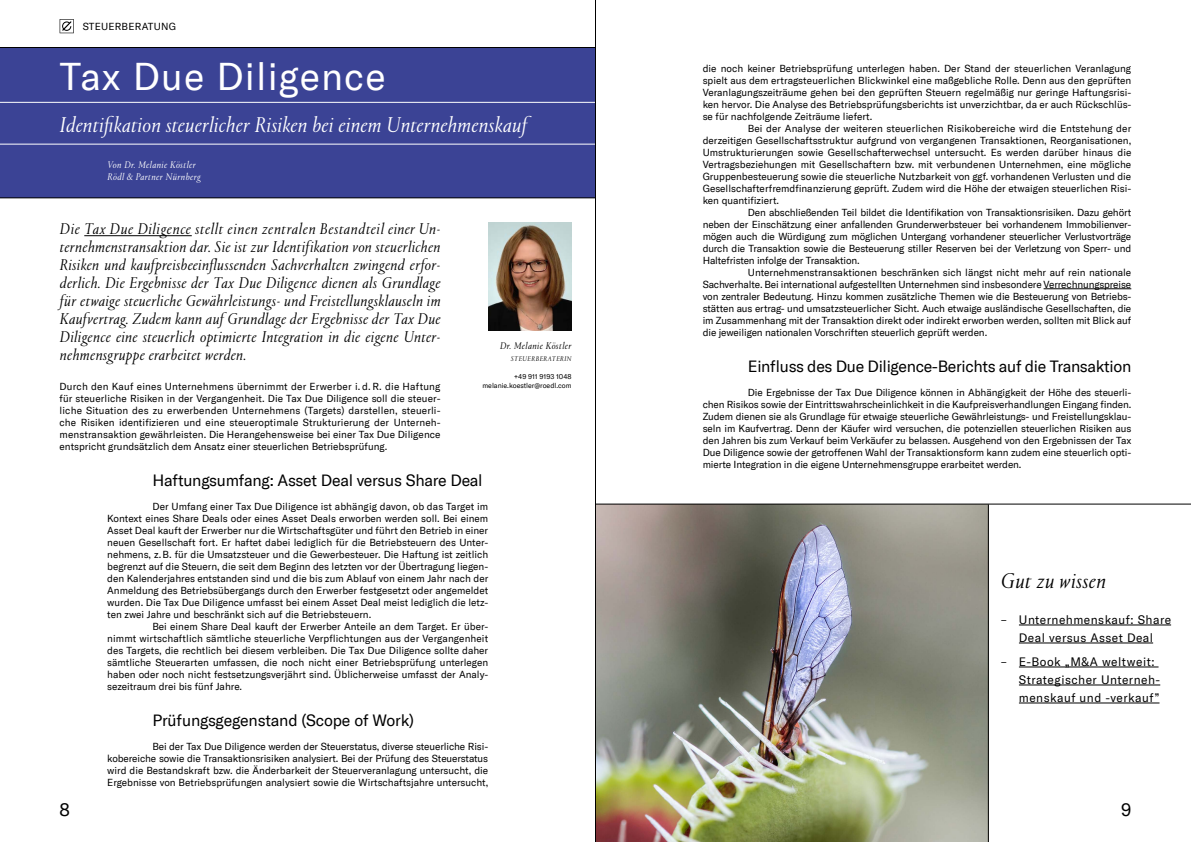
<style>
.page{position:relative;width:1191px;height:842px;background:#fff}
.page>*{position:absolute;margin:0;border:0;box-sizing:border-box;transform-origin:0 0}
.HL1_50pt{font:38px "GT America";letter-spacing:.03em;color:#fff}
.Copy_10pt_Einzug{font:italic 300 22px "Portrait TT";letter-spacing:.01em;color:#fff}
.HL2_Copy_Intro_20pt{font:italic 300 22px "Portrait TT";letter-spacing:.02em;color:#000}
.t1{font:18px "GT America";color:#000}
.HL2_Copy_Intro_20pt-2{font:italic 300 16px/18px "Portrait TT";letter-spacing:.02em;color:#000;text-align:justify}
.Copy_10pt_Einzug-2{font:16px "GT America";letter-spacing:-.02em;color:#000}
.t2{font:12px/18px "GT America";letter-spacing:.04em;color:#000;text-align:center}
.Copy_10pt_Einzug-3{font:10px/12px "GT America";color:#000;text-align:justify}
.Copy_10pt_Einzug-4{font:italic 300 10px/12px "Portrait TT";letter-spacing:.04em;color:#fff}
.Copy_10pt_Einzug-5{font:italic 300 10px "Portrait TT";letter-spacing:.04em;color:#000}
.Copy_10pt_Einzug-6{font:10px "GT America";letter-spacing:.02em;color:#000}
.Marginal-Copy_7pt_Ei{font:7px "GT America";color:#000}
.Marginal-Copy_7pt_Ei-2{font:italic 300 7px "Portrait TT";letter-spacing:.08em;color:#000}
</style>
<div class="page">
<img style="left:596px;top:505px;width:391px;height:337px">
<hr style="left:84px;top:235px;width:108px;height:1px;background:#000">
<hr style="left:1019px;top:625px;width:152px;height:1px;background:#000">
<hr style="left:1019px;top:643px;width:134px;height:1px;background:#000">
<hr style="left:1019px;top:667px;width:139px;height:1px;background:#000">
<hr style="left:1019px;top:685px;width:141px;height:1px;background:#000">
<hr style="left:1019px;top:703px;width:140px;height:1px;background:#000">
<div style="left:0;top:47px;width:595px;height:150px;background:#3b4395"></div>
<hr style="left:1043px;top:289px;width:88px;height:1px;background:#000">
<hr style="left:987px;top:505px;width:1px;height:337px;background:#000">
<hr style="left:0;top:47px;width:595px;height:1px;background:#000">
<hr style="left:0;top:197px;width:596px;height:1px;background:#000">
<hr style="left:0;top:102px;width:595px;height:1px;background:#fff">
<hr style="left:0;top:144px;width:595px;height:1px;background:#fff">
<hr style="left:595px;top:0;width:1px;height:842px;background:#000">
<hr style="left:595px;top:504px;width:596px;height:1px;background:#000">
<img style="left:488px;top:222px;width:83px;height:108px">
<svg style="left:60px;top:19px;width:14px;height:14px"></svg>
<p class="Copy_10pt_Einzug-6" style="left:83px;top:21px;width:94px">STEUERBERATUNG</p>
<p class="HL1_50pt" style="left:60px;top:54px;width:327px">Tax Due Diligence</p>
<p class="Copy_10pt_Einzug" style="left:60px;top:110px;width:469px">Identifikation steuerlicher Risiken bei einem Unternehmenskauf</p>
<p class="Copy_10pt_Einzug-4" style="left:108px;top:159px;width:95px">Von Dr. Melanie Köstler<br>Rödl &amp; Partner Nürnberg</p>
<p class="HL2_Copy_Intro_20pt-2" style="left:60px;top:219px;width:382px">Die Tax Due Diligence stellt einen zentralen Bestandteil einer Un&shy;ternehmenstransaktion dar. Sie ist zur Identifikation von steuerlichen Risiken und kaufpreisbeeinflussenden Sachverhalten zwingend erfor&shy;derlich. Die Ergebnisse der Tax Due Diligence dienen als Grundlage für etwaige steuerliche Gewährleistungs- und Freistellungsklauseln im Kaufvertrag. Zudem kann auf Grundlage der Ergebnisse der Tax Due Diligence eine steuerlich optimierte Integration in die eigene Unter&shy;nehmensgruppe erarbeitet werden.</p>
<p class="Copy_10pt_Einzug-5" style="left:500px;top:339px;width:73px">Dr. Melanie Köstler</p>
<p class="Marginal-Copy_7pt_Ei-2" style="left:511px;top:354px;width:62px">STEUERBERATERIN</p>
<p class="Marginal-Copy_7pt_Ei" style="left:514px;top:373px;width:59px">+49 911 9193 1048</p>
<p class="Marginal-Copy_7pt_Ei" style="left:482px;top:382px;width:91px">melanie.koestler@roedl.com</p>
<p class="Copy_10pt_Einzug-3" style="left:60px;top:380px;width:382px">Durch den Kauf eines Unternehmens übernimmt der Erwerber i. d. R. die Haftung für steuerliche Risiken in der Vergangenheit. Die Tax Due Diligence soll die steuer&shy;liche Situation des zu erwerbenden Unternehmens (Targets) darstellen, steuerli&shy;che Risiken identifizieren und eine steueroptimale Strukturierung der Unterneh&shy;menstransaktion gewährleisten. Die Herangehensweise bei einer Tax Due Diligence entspricht grundsätzlich dem Ansatz einer steuerlichen Betriebsprüfung.</p>
<p class="Copy_10pt_Einzug-2" style="left:152px;top:471px;width:332px">Haftungsumfang: Asset Deal versus Share Deal</p>
<p class="Copy_10pt_Einzug-3" style="left:107px;top:500px;width:382px;text-indent:45px">Der Umfang einer Tax Due Diligence ist abhängig davon, ob das Target im Kontext eines Share Deals oder eines Asset Deals erworben werden soll. Bei einem Asset Deal kauft der Erwerber nur die Wirtschaftsgüter und führt den Betrieb in einer neuen Gesellschaft fort. Er haftet dabei lediglich für die Betriebsteuern des Unter&shy;nehmens, z. B. für die Umsatzsteuer und die Gewerbesteuer. Die Haftung ist zeitlich begrenzt auf die Steuern, die seit dem Beginn des letzten vor der Übertragung liegen&shy;den Kalenderjahres entstanden sind und die bis zum Ablauf von einem Jahr nach der Anmeldung des Betriebsübergangs durch den Erwerber festgesetzt oder angemeldet wurden. Die Tax Due Diligence umfasst bei einem Asset Deal meist lediglich die letz&shy;ten zwei Jahre und beschränkt sich auf die Betriebsteuern.</p>
<p class="Copy_10pt_Einzug-3" style="left:107px;top:620px;width:382px;text-indent:45px">Bei einem Share Deal kauft der Erwerber Anteile an dem Target. Er über&shy;nimmt wirtschaftlich sämtliche steuerliche Verpflichtungen aus der Vergangenheit des Targets, die rechtlich bei diesem verbleiben. Die Tax Due Diligence sollte daher sämtliche Steuerarten umfassen, die noch nicht einer Betriebsprüfung unterlegen haben oder noch nicht festsetzungsverjährt sind. Üblicherweise umfasst der Analy&shy;sezeitraum drei bis fünf Jahre.</p>
<p class="Copy_10pt_Einzug-2" style="left:152px;top:711px;width:263px">Prüfungsgegenstand (Scope of Work)</p>
<p class="Copy_10pt_Einzug-3" style="left:107px;top:740px;width:382px;text-indent:45px">Bei der Tax Due Diligence werden der Steuerstatus, diverse steuerliche Risi&shy;kobereiche sowie die Transaktionsrisiken analysiert. Bei der Prüfung des Steuerstatus wird die Bestandskraft bzw. die Änderbarkeit der Steuerveranlagung untersucht, die Ergebnisse von Betriebsprüfungen analysiert sowie die Wirtschaftsjahre untersucht,</p>
<p class="Copy_10pt_Einzug-3" style="left:702px;top:62px;width:430px">die noch keiner Betriebsprüfung unterlegen haben. Der Stand der steuerlichen Veranlagung spielt aus dem ertragsteuerlichen Blickwinkel eine maßgebliche Rolle. Denn aus den geprüften Veranlagungszeiträume gehen bei den geprüften Steuern regelmäßig nur geringe Haftungsrisi&shy;ken hervor. Die Analyse des Betriebsprüfungsberichts ist unverzichtbar, da er auch Rückschlüs&shy;se für nachfolgende Zeiträume liefert.</p>
<p class="Copy_10pt_Einzug-3" style="left:702px;top:122px;width:430px;text-indent:45px">Bei der Analyse der weiteren steuerlichen Risikobereiche wird die Entstehung der derzeitigen Gesellschaftsstruktur aufgrund von vergangenen Transaktionen, Reorganisationen, Umstrukturierungen sowie Gesellschafterwechsel untersucht. Es werden darüber hinaus die Vertragsbeziehungen mit Gesellschaftern bzw. mit verbundenen Unternehmen, eine mögliche Gruppenbesteuerung sowie die steuerliche Nutzbarkeit von ggf. vorhandenen Verlusten und die Gesellschafterfremdfinanzierung geprüft. Zudem wird die Höhe der etwaigen steuerlichen Risi&shy;ken quantifiziert.</p>
<p class="Copy_10pt_Einzug-3" style="left:702px;top:206px;width:430px;text-indent:45px">Den abschließenden Teil bildet die Identifikation von Transaktionsrisiken. Dazu gehört neben der Einschätzung einer anfallenden Grunderwerbsteuer bei vorhandenem Immobilienver&shy;mögen auch die Würdigung zum möglichen Untergang vorhandener steuerlicher Verlustvorträge durch die Transaktion sowie die Besteuerung stiller Reserven bei der Verletzung von Sperr- und Haltefristen infolge der Transaktion.</p>
<p class="Copy_10pt_Einzug-3" style="left:702px;top:266px;width:430px;text-indent:45px">Unternehmenstransaktionen beschränken sich längst nicht mehr auf rein nationale Sachverhalte. Bei international aufgestellten Unternehmen sind insbesondere Verrechnungspreise von zentraler Bedeutung. Hinzu kommen zusätzliche Themen wie die Besteuerung von Betriebs&shy;stätten aus ertrag- und umsatzsteuerlicher Sicht. Auch etwaige ausländische Gesellschaften, die im Zusammenhang mit der Transaktion direkt oder indirekt erworben werden, sollten mit Blick auf die jeweiligen nationalen Vorschriften steuerlich geprüft werden.</p>
<p class="Copy_10pt_Einzug-2" style="left:748px;top:357px;width:385px">Einfluss des Due Diligence-Berichts auf die Transaktion</p>
<p class="Copy_10pt_Einzug-3" style="left:702px;top:386px;width:430px;text-indent:45px">Die Ergebnisse der Tax Due Diligence können in Abhängigkeit der Höhe des steuerli&shy;chen Risikos sowie der Eintrittswahrscheinlichkeit in die Kaufpreisverhandlungen Eingang finden.<br>Zudem dienen sie als Grundlage für etwaige steuerliche Gewährleistungs- und Freistellungsklau&shy;seln im Kaufvertrag. Denn der Käufer wird versuchen, die potenziellen steuerlichen Risiken aus den Jahren bis zum Verkauf beim Verkäufer zu belassen. Ausgehend von den Ergebnissen der Tax Due Diligence sowie der getroffenen Wahl der Transaktionsform kann zudem eine steuerlich opti&shy;mierte Integration in die eigene Unternehmensgruppe erarbeitet werden.</p>
<p class="HL2_Copy_Intro_20pt" style="left:1001px;top:566px;width:107px">Gut zu wissen</p>
<p class="t2" style="left:1001px;top:611px;width:172px">– Unternehmenskauf: Share<br>Deal versus Asset Deal</p>
<p class="t2" style="left:1019px;top:653px;width:143px;text-align:left;text-indent:-18px">– E-Book „M&amp;A weltweit:<br>Strategischer Unterneh&shy;menskauf und -verkauf”</p>
<h3 class="t1" style="left:60px;top:799px;width:12px">8</h3>
<h3 class="t1" style="left:1121px;top:799px;width:12px">9</h3>
</div>
